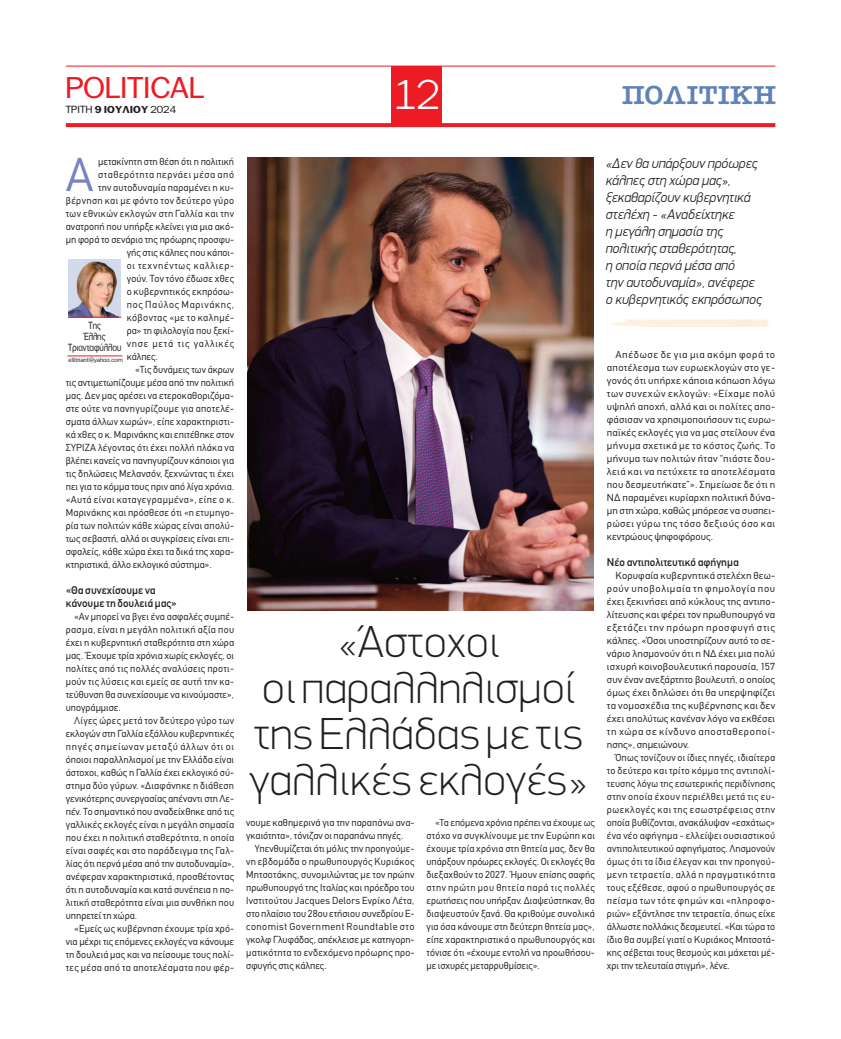
<style>
.page{position:relative;width:841px;height:1039px;background:#fff}
.page>*{position:absolute;margin:0;border:0;box-sizing:border-box;transform-origin:0 0}
.t1{font:46.5px "CF Din";color:#7784c1}
.t2{font:100 45px/46px "PF Din Display";color:#231f20;text-align:center;scale:1.05 1}
.t3{font:300 40px "PF Franklin Gothic";color:#fff}
.t4{font:29px "PF Franklin Gothic";color:#ed1c24;scale:1.1 1}
.t5{font:26px "American Type ITC Hel Dm Bd";letter-spacing:.025em;color:#5f83b7;scale:1.06 1}
.t6{font:italic 300 14px/17px "PF Din Display";color:#231f20}
.t7{font:11px/13px "CF Din";color:#231f20}
.t8{font:10px/13px "CF Din";letter-spacing:.01em;color:#231f20;text-align:justify}
.t9{font:10px/13px "CF Din";letter-spacing:.01em;color:#231f20;text-align:justify;scale:1.05 1}
.t10{font:10px "CF Din";letter-spacing:.04em;color:#231f20}
.t11{font:10px "CF Din";letter-spacing:.075em;color:#231f20}
.t12{font:10px "CF Din";letter-spacing:.03em;color:#231f20}
.t13{font:10px "CF Din";letter-spacing:.035em;color:#231f20}
.t14{font:10px "CF Din";letter-spacing:.055em;color:#231f20}
.t15{font:10px/11px "PF Franklin Gothic";color:#231f20;text-align:center;scale:.86 1}
.t16{font:10px "CF Din";letter-spacing:.045em;color:#231f20}
.t17{font:10px "CF Din";letter-spacing:.065em;color:#231f20}
.t18{font:700 9.7px "PF Franklin Gothic";letter-spacing:.01em;color:#231f20;scale:1.1 1}
.t19{font:6px "PF Franklin Gothic";color:#231f20}
.s1{font-weight:400;font-size:10px}
.s2{font-weight:400}
</style>
<div class="page">
<svg style="left:66px;top:123px;width:708px;height:4px;background:#ed2229"></svg>
<div style="left:391px;top:66px;width:50px;height:60px;background:#ed1c24"></div>
<hr style="left:66px;top:66px;width:708px;height:1px;background:#ed1c24">
<img style="left:247px;top:157px;width:346px;height:453px">
<hr style="left:67px;top:355px;width:55px;height:1px;background:#ed1c24">
<img style="left:68px;top:260px;width:53px;height:57px">
<hr style="left:68px;top:317px;width:53px;height:1px;background:#ed1c24">
<h3 class="t4" style="left:66px;top:71px;width:127px">ΡOLITICAL</h3>
<h3 class="t3" style="left:393px;top:72px;width:48px">12</h3>
<h3 class="t5" style="left:621px;top:81px;width:147px">ΠΟΛΙΤΙΚΗ</h3>
<p class="t18" style="left:66px;top:104px;width:102px"><span class="s1">TΡΙΤΗ</span> 9 ΙΟΥΛΙΟΥ <span class="s2">2024</span></p>
<h1 class="t1" style="left:66px;top:157px;width:29px">Α</h1>
<p class="t8" style="left:98px;top:156px;width:137px">μετακίνητη στη θέση ότι η πολιτική</p>
<p class="t14" style="left:98px;top:170px;width:137px">σταθερότητα περνάει μέσα από</p>
<p class="t8" style="left:98px;top:182px;width:137px">την αυτοδυναμία παραμένει η κυ-</p>
<p class="t10" style="left:66px;top:196px;width:170px">βέρνηση και με φόντο τον δεύτερο γύρο</p>
<p class="t13" style="left:66px;top:209px;width:170px">των εθνικών εκλογών στη Γαλλία και την</p>
<p class="t8" style="left:66px;top:221px;width:170px">ανατροπή που υπήρξε κλείνει για μια ακό-</p>
<p class="t8" style="left:66px;top:234px;width:170px">μη φορά το σενάριο της πρόωρης προσφυ-</p>
<p class="t8" style="left:127px;top:247px;width:109px">γής στις κάλπες που κάποι-</p>
<p class="t11" style="left:127px;top:261px;width:109px">οι τεχνηέντως καλλιερ-</p>
<p class="t8" style="left:127px;top:273px;width:109px">γούν. Τον τόνο έδωσε χθες</p>
<p class="t8" style="left:127px;top:286px;width:109px">ο κυβερνητικός εκπρόσω-</p>
<p class="t17" style="left:127px;top:300px;width:109px">πος Παύλος Μαρινάκης,</p>
<p class="t16" style="left:127px;top:313px;width:109px">κόβοντας «με το καλημέ-</p>
<p class="t8" style="left:127px;top:325px;width:109px">ρα» τη φιλολογία που ξεκί-</p>
<p class="t11" style="left:127px;top:339px;width:109px">νησε μετά τις γαλλικές</p>
<p class="t8" style="left:127px;top:351px;width:33px">κάλπες.</p>
<p class="t8" style="left:135px;top:364px;width:100px">«Τις δυνάμεις των άκρων</p>
<p class="t8" style="left:66px;top:377px;width:170px">τις αντιμετωπίζουμε μέσα από την πολιτική</p>
<p class="t8" style="left:66px;top:390px;width:170px">μας. Δεν μας αρέσει να ετεροκαθοριζόμα-</p>
<p class="t12" style="left:66px;top:404px;width:170px">στε ούτε να πανηγυρίζουμε για αποτελέ-</p>
<p class="t8" style="left:66px;top:416px;width:170px">σματα άλλων χωρών», είπε χαρακτηριστι-</p>
<p class="t8" style="left:66px;top:429px;width:170px">κά χθες ο κ. Μαρινάκης και επιτέθηκε στον</p>
<p class="t8" style="left:66px;top:442px;width:170px">ΣΥΡΙΖΑ λέγοντας ότι έχει πολλή πλάκα να</p>
<p class="t8" style="left:66px;top:455px;width:170px">βλέπει κανείς να πανηγυρίζουν κάποιοι για</p>
<p class="t8" style="left:66px;top:468px;width:170px">τις δηλώσεις Μελανσόν, ξεχνώντας τι έχει</p>
<p class="t8" style="left:66px;top:481px;width:170px">πει για το κόμμα τους πριν από λίγα χρόνια.</p>
<p class="t10" style="left:66px;top:495px;width:170px">«Αυτά είναι καταγεγραμμένα», είπε ο κ.</p>
<p class="t8" style="left:66px;top:507px;width:170px">Μαρινάκης και πρόσθεσε ότι «η ετυμηγο-</p>
<p class="t8" style="left:66px;top:520px;width:170px">ρία των πολιτών κάθε χώρας είναι απολύ-</p>
<p class="t8" style="left:66px;top:533px;width:170px">τως σεβαστή, αλλά οι συγκρίσεις είναι επι-</p>
<p class="t8" style="left:66px;top:546px;width:170px">σφαλείς, κάθε χώρα έχει τα δικά της χαρα-</p>
<p class="t8" style="left:66px;top:559px;width:147px">κτηριστικά, άλλο εκλογικό σύστημα».</p>
<p class="t7" style="left:66px;top:583px;width:112px">«Θα συνεχίσουμε να κάνουμε τη δουλειά μας»</p>
<p class="t8" style="left:66px;top:611px;width:170px;text-indent:9px">«Αν μπορεί να βγει ένα ασφαλές συμπέ&shy;ρασμα, είναι η μεγάλη πολιτική αξία που έχει η κυβερνητική σταθερότητα στη χώρα μας. Έχουμε τρία χρόνια χωρίς εκλογές, οι πολίτες από τις πολλές αναλύσεις προτι&shy;μούν τις λύσεις και εμείς σε αυτή την κα&shy;τεύθυνση θα συνεχίσουμε να κινούμαστε», υπογράμμισε.</p>
<p class="t8" style="left:66px;top:715px;width:170px;text-indent:9px">Λίγες ώρες μετά τον δεύτερο γύρο των εκλογών στη Γαλλία εξάλλου κυβερνητικές πηγές σημείωναν μεταξύ άλλων ότι οι όποιοι παραλληλισμοί με την Ελλάδα είναι άστοχοι, καθώς η Γαλλία έχει εκλογικό σύ&shy;στημα δύο γύρων. «Διαφάνηκε η διάθεση γενικότερης συνεργασίας απέναντι στη Λε&shy;πέν. Το σημαντικό που αναδείχθηκε από τις γαλλικές εκλογές είναι η μεγάλη σημασία που έχει η πολιτική σταθερότητα, η οποία είναι σαφές και στο παράδειγμα της Γαλ&shy;λίας ότι περνά μέσα από την αυτοδυναμία», ανέφεραν χαρακτηριστικά, προσθέτοντας ότι η αυτοδυναμία και κατά συνέπεια η πο&shy;λιτική σταθερότητα είναι μια συνθήκη που υπηρετεί τη χώρα.</p>
<p class="t8" style="left:66px;top:923px;width:170px;text-indent:9px">«Εμείς ως κυβέρνηση έχουμε τρία χρό&shy;νια μέχρι τις επόμενες εκλογές να κάνουμε τη δουλειά μας και να πείσουμε τους πολί&shy;τες μέσα από τα αποτελέσματα που φέρ-</p>
<p class="t15" style="left:68px;top:320px;width:63px">Της<br>Έλλης<br>Τριανταφύλλου</p>
<p class="t19" style="left:68px;top:357px;width:56px">ellitriant@yahoo.com</p>
<h3 class="t6" style="left:605px;top:156px;width:157px">«Δεν θα υπάρξουν πρόωρες κάλπες στη χώρα μας», ξεκαθαρίζουν κυβερνητικά στελέχη - «Αναδείχτηκε<br>η μεγάλη σημασία της πολιτικής σταθερότητας,<br>η οποία περνά μέσα από<br>την αυτοδυναμία», ανέφερε ο κυβερνητικός εκπρόσωπος</h3>
<h2 class="t2" style="left:249px;top:618px;width:323px">«Άστοχοι<br>οι παραλληλισμοί της Ελλάδας με τις γαλλικές εκλογές»</h2>
<p class="t8" style="left:246px;top:817px;width:170px">νουμε καθημερινά για την παραπάνω ανα&shy;γκαιότητα», τόνιζαν οι παραπάνω πηγές.</p>
<p class="t8" style="left:246px;top:843px;width:170px;text-indent:9px">Υπενθυμίζεται ότι μόλις την προηγούμε&shy;νη εβδομάδα ο πρωθυπουργός Κυριάκος Μητσοτάκης, συνομιλώντας με τον πρώην πρωθυπουργό της Ιταλίας και πρόεδρο του Ινστιτούτου Jacques Delors Ενρίκο Λέτα, στο πλαίσιο του 28ου ετήσιου συνεδρίου E&shy;conomist Government Roundtable στο γκολφ Γλυφάδας, απέκλεισε με κατηγορη&shy;ματικότητα το ενδεχόμενο πρόωρης προ&shy;σφυγής στις κάλπες.</p>
<p class="t8" style="left:426px;top:817px;width:170px;text-indent:9px">«Τα επόμενα χρόνια πρέπει να έχουμε ως στόχο να συγκλίνουμε με την Ευρώπη και έχουμε τρία χρόνια στη θητεία μας, δεν θα υπάρξουν πρόωρες εκλογές. Οι εκλογές θα διεξαχθούν το 2027. Ήμουν επίσης σαφής στην πρώτη μου θητεία παρά τις πολλές ερωτήσεις που υπήρξαν. Διαψεύστηκαν, θα διαψευστούν ξανά. Θα κριθούμε συνολικά για όσα κάνουμε στη δεύτερη θητεία μας», είπε χαρακτηριστικά ο πρωθυπουργός και τόνισε ότι «έχουμε εντολή να προωθήσου&shy;με ισχυρές μεταρρυθμίσεις».</p>
<p class="t9" style="left:606px;top:349px;width:162px;text-indent:9px">Απέδωσε δε για μια ακόμη φορά το αποτέλεσμα των ευρωεκλογών στο γε&shy;γονός ότι υπήρχε κάποια κόπωση λόγω των συνεχών εκλογών: «Είχαμε πολύ υψηλή αποχή, αλλά και οι πολίτες απο&shy;φάσισαν να χρησιμοποιήσουν τις ευρω&shy;παϊκές εκλογές για να μας στείλουν ένα μήνυμα σχετικά με το κόστος ζωής. Το μήνυμα των πολιτών ήταν “πιάστε δου&shy;λειά και να πετύχετε τα αποτελέσματα που δεσμευτήκατε”». Σημείωσε δε ότι η ΝΔ παραμένει κυρίαρχη πολιτική δύνα&shy;μη στη χώρα, καθώς μπόρεσε να συσπει&shy;ρώσει γύρω της τόσο δεξιούς όσο και κεντρώους ψηφοφόρους.</p>
<p class="t7" style="left:606px;top:555px;width:133px">Νέο αντιπολιτευτικό αφήγημα</p>
<p class="t9" style="left:606px;top:570px;width:162px;text-indent:9px">Κορυφαία κυβερνητικά στελέχη θεω&shy;ρούν υποβολιμαία τη φημολογία που έχει ξεκινήσει από κύκλους της αντιπο&shy;λίτευσης και φέρει τον πρωθυπουργό να εξετάζει την πρόωρη προσφυγή στις κάλπες. «Όσοι υποστηρίζουν αυτό το σε&shy;νάριο λησμονούν ότι η ΝΔ έχει μια πολύ ισχυρή κοινοβουλευτική παρουσία, 157 συν έναν ανεξάρτητο βουλευτή, ο οποίος όμως έχει δηλώσει ότι θα υπερψηφίζει τα νομοσχέδια της κυβέρνησης και δεν έχει απολύτως κανέναν λόγο να εκθέσει τη χώρα σε κίνδυνο αποσταθεροποί&shy;ησης», σημειώνουν.</p>
<p class="t8" style="left:606px;top:752px;width:170px;text-indent:9px">Όπως τονίζουν οι ίδιες πηγές, ιδιαίτερα το δεύτερο και τρίτο κόμμα της αντιπολί&shy;τευσης λόγω της εσωτερικής περιδίνησης στην οποία έχουν περιέλθει μετά τις ευ&shy;ρωεκλογές και της εσωστρέφειας στην οποία βυθίζονται, ανακάλυψαν «εσχάτως» ένα νέο αφήγημα - ελλείψει ουσιαστικού αντιπολιτευτικού αφηγήματος. Λησμονούν όμως ότι τα ίδια έλεγαν και την προηγού&shy;μενη τετραετία, αλλά η πραγματικότητα τους εξέθεσε, αφού ο πρωθυπουργός σε πείσμα των τότε φημών και «πληροφο&shy;ριών» εξάντλησε την τετραετία, όπως είχε άλλωστε πολλάκις δεσμευτεί. «Και τώρα το ίδιο θα συμβεί γιατί ο Κυριάκος Μητσοτά&shy;κης σέβεται τους θεσμούς και μάχεται μέ&shy;χρι την τελευταία στιγμή», λένε.</p>
</div>
